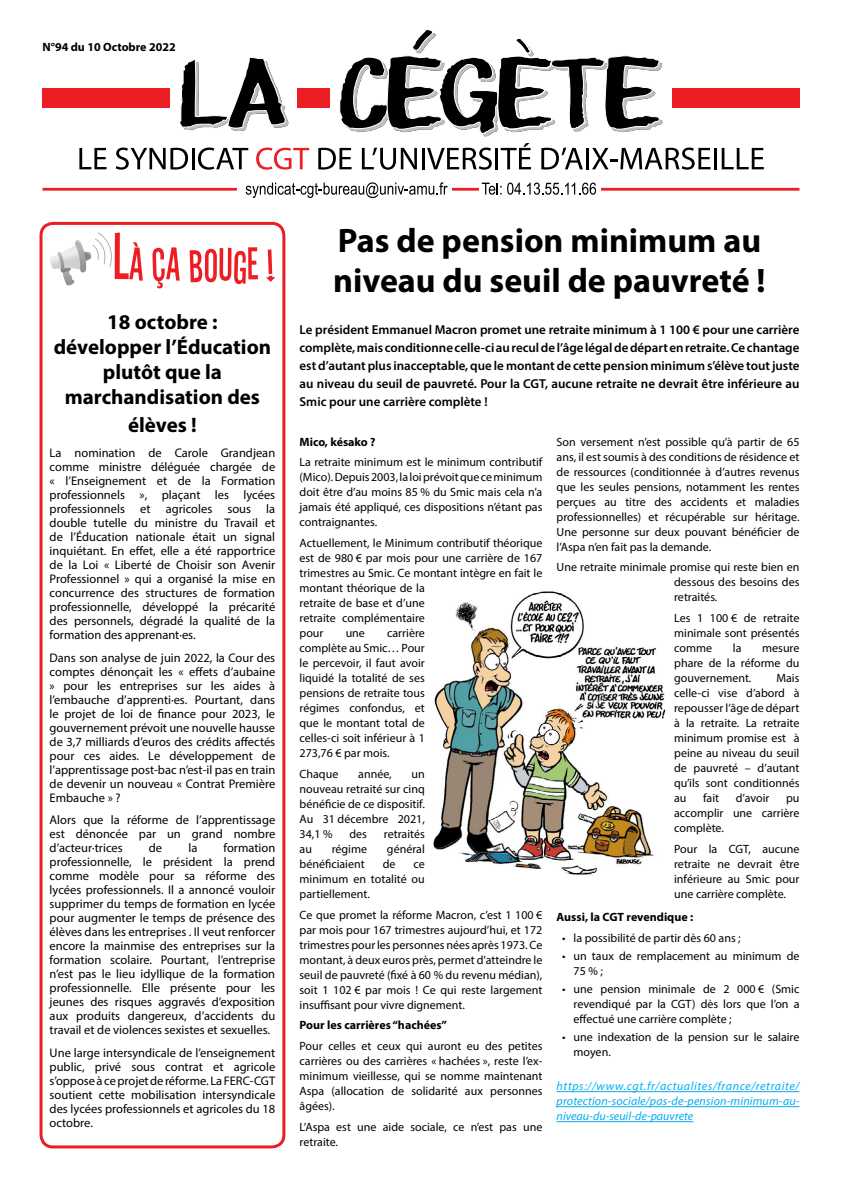
<style>
.page{position:relative;width:842px;height:1191px;background:#fff}
.page>*{position:absolute;margin:0;border:0;box-sizing:border-box;transform-origin:0 0}
.t1{font:700 34px/40.8px "Myriad Pro";color:#000}
.t2{font:700 21px/25.2px "Myriad Pro";color:#000;text-align:center}
.t3{font:600 13px/18px "Myriad Pro";color:#000;text-align:justify}
.t4{font:12.5px/14px "Myriad Pro";color:#000;text-align:justify}
.t5{font:12px/15px "Myriad Pro";color:#000;text-align:justify}
.t6{font:italic 12px/15px "Myriad Pro";letter-spacing:.015em;color:#00aeef;text-align:justify}
.t7{font:700 12px "Myriad Pro";color:#000}
</style>
<div class="page">
<hr style="left:43px;top:188px;width:756px;height:3px;background:#ed1d24">
<div style="left:479px;top:181px;width:121px;height:20px;background:#fff"></div>
<div style="left:43px;top:89px;width:127px;height:19px;background:#ed1d24"></div>
<svg style="left:179px;top:57px;width:109px;height:74px"></svg>
<svg style="left:339px;top:29px;width:323px;height:107px"></svg>
<svg style="left:79px;top:148px;width:27px;height:21px"></svg>
<svg style="left:116px;top:147px;width:72px;height:23px"></svg>
<hr style="left:192px;top:148px;width:2px;height:21px;background:#000">
<svg style="left:198px;top:147px;width:50px;height:23px"></svg>
<svg style="left:256px;top:147px;width:53px;height:23px"></svg>
<svg style="left:318px;top:148px;width:34px;height:21px"></svg>
<svg style="left:362px;top:147px;width:55px;height:23px"></svg>
<hr style="left:422px;top:148px;width:2px;height:21px;background:#000">
<svg style="left:427px;top:147px;width:65px;height:23px"></svg>
<hr style="left:495px;top:148px;width:3px;height:21px;background:#000">
<svg style="left:501px;top:143px;width:30px;height:26px"></svg>
<svg style="left:541px;top:147px;width:42px;height:22px"></svg>
<hr style="left:586px;top:148px;width:3px;height:21px;background:#000">
<svg style="left:592px;top:147px;width:118px;height:23px"></svg>
<hr style="left:714px;top:148px;width:3px;height:21px;background:#000">
<svg style="left:722px;top:148px;width:42px;height:21px"></svg>
<div style="left:672px;top:89px;width:127px;height:19px;background:#ed1d24"></div>
<div style="left:298px;top:89px;width:32px;height:19px;background:#ed1d24"></div>
<div style="left:237px;top:181px;width:215px;height:20px;background:#fff"></div>
<svg style="left:246px;top:182px;width:202px;height:16px"></svg>
<svg style="left:482px;top:182px;width:114px;height:13px"></svg>
<div style="left:40px;top:222px;width:245px;height:926px;border:3px solid #ed1b24;border-radius:12px"></div>
<svg style="left:152px;top:247px;width:28px;height:41px"></svg>
<svg style="left:190px;top:247px;width:68px;height:37px"></svg>
<svg style="left:266px;top:249px;width:9px;height:33px"></svg>
<svg style="left:50px;top:232px;width:93px;height:54px"></svg>
<hr style="left:557px;top:1091px;width:242px;height:1px;background:#00aeef">
<hr style="left:557px;top:1106px;width:242px;height:1px;background:#00aeef">
<hr style="left:557px;top:1121px;width:136px;height:1px;background:#00aeef">
<img style="left:433px;top:591px;width:233px;height:284px">
<p class="t7" style="left:43px;top:39px;width:135px">N°94 du 10 Octobre 2022</p>
<p class="t2" style="left:107px;top:308px;width:112px">18 octobre :</p>
<p class="t2" style="left:54px;top:333px;width:219px">développer l’Éducation plutôt que la marchandisation des</p>
<p class="t2" style="left:128px;top:411px;width:70px">élèves !</p>
<p class="t4" style="left:50px;top:446px;width:227px">La nomination de Carole Grandjean comme ministre déléguée chargée de « l’Enseignement et de la Formation professionnels », plaçant les lycées professionnels et agricoles sous la double tutelle du ministre du Travail et de l’Éducation nationale était un signal inquiétant. En effet, elle a été rapportrice de la Loi « Liberté de Choisir son Avenir Professionnel » qui a organisé la mise en concurrence des structures de formation professionnelle, développé la précarité des personnels, dégradé la qualité de la formation des apprenant·es.</p>
<p class="t4" style="left:50px;top:650px;width:227px">Dans son analyse de juin 2022, la Cour des comptes dénonçait les « effets d’aubaine » pour les entreprises sur les aides à l’embauche d’apprenti·es. Pourtant, dans le projet de loi de finance pour 2023, le gouvernement prévoit une nouvelle hausse de 3,7 milliards d’euros des crédits affectés pour ces aides. Le développement de l’apprentissage post-bac n’est-il pas en train de devenir un nouveau « Contrat Première Embauche » ?</p>
<p class="t4" style="left:50px;top:813px;width:227px">Alors que la réforme de l’apprentissage est dénoncée par un grand nombre d’acteur·trices</p>
<p class="t4" style="left:50px;top:841px;width:227px;text-indent:174px">formation professionnelle, le président la prend comme modèle pour sa réforme des lycées professionnels. Il a annoncé vouloir supprimer du temps de formation en lycée pour augmenter le temps de présence des élèves dans les entreprises . Il veut renforcer encore la mainmise des entreprises sur la formation scolaire. Pourtant, l’entreprise n’est pas le lieu idyllique de la formation professionnelle. Elle présente pour les jeunes des risques aggravés d’exposition aux produits dangereux, d’accidents du travail et de violences sexistes et sexuelles.</p>
<p class="t4" style="left:50px;top:1045px;width:227px">Une large intersyndicale de l’enseignement public, privé sous contrat et agricole s’oppose à ce projet de réforme. La FERC-CGT soutient cette mobilisation intersyndicale des lycées professionnels et agricoles du 18 octobre.</p>
<p class="t4" style="left:149px;top:841px;width:15px">de</p>
<p class="t4" style="left:188px;top:841px;width:10px">la</p>
<p class="t1" style="left:333px;top:219px;width:434px">Pas de pension minimum au niveau du seuil de pauvreté !</p>
<p class="t3" style="left:300px;top:321px;width:501px">Le président Emmanuel Macron promet une retraite minimum à 1 100 € pour une carrière complète, mais conditionne celle-ci au recul de l’âge légal de départ en retraite. Ce chantage est d’autant plus inacceptable, que le montant de cette pension minimum s’élève tout juste au niveau du seuil de pauvreté. Pour la CGT, aucune retraite ne devrait être inférieure au Smic pour une carrière complète !</p>
<p class="t7" style="left:300px;top:434px;width:78px">Mico, késako ?</p>
<p class="t5" style="left:300px;top:454px;width:244px">La retraite minimum est le minimum contributif (Mico). Depuis 2003, la loi prévoit que ce minimum doit être d’au moins 85 % du Smic mais cela n’a jamais été appliqué, ces dispositions n’étant pas contraignantes.</p>
<p class="t5" style="left:300px;top:535px;width:244px;text-align:left">Actuellement, le Minimum contributif théorique est de 980 € par mois pour une carrière de 167 trimestres au Smic. Ce montant intègre en fait le montant théorique de la<br>retraite de base et d’une<br>retraite complémentaire<br>pour</p>
<p class="t5" style="left:300px;top:625px;width:127px;text-indent:88px">carrière complète au Smic… Pour le percevoir, il faut avoir liquidé la totalité de ses pensions de retraite tous régimes confondus, et que le montant total de celles-ci soit inférieur à 1<br>273,76 € par mois.</p>
<p class="t5" style="left:300px;top:766px;width:40px">Chaque</p>
<p class="t5" style="left:358px;top:766px;width:35px">année,</p>
<p class="t5" style="left:346px;top:625px;width:21px">une</p>
<p class="t5" style="left:300px;top:766px;width:127px;text-indent:112px">un nouveau retraité sur cinq bénéficie de ce dispositif.<br>Au 31 décembre 2021, 34,1 %</p>
<p class="t5" style="left:349px;top:826px;width:19px">des</p>
<p class="t5" style="left:384px;top:826px;width:42px">retraités</p>
<p class="t5" style="left:300px;top:841px;width:14px">au</p>
<p class="t5" style="left:332px;top:841px;width:37px">régime</p>
<p class="t5" style="left:387px;top:841px;width:39px">général</p>
<p class="t5" style="left:300px;top:856px;width:67px">bénéficiaient</p>
<p class="t5" style="left:383px;top:856px;width:14px">de</p>
<p class="t5" style="left:300px;top:856px;width:127px;text-indent:114px">ce minimum en totalité ou partiellement.</p>
<p class="t5" style="left:300px;top:906px;width:244px">Ce que promet la réforme Macron, c’est 1 100 € par mois pour 167 trimestres aujourd’hui, et 172 trimestres pour les personnes nées après 1973. Ce montant, à deux euros près, permet d’atteindre le seuil de pauvreté (fixé à 60 % du revenu médian), soit 1 102 € par mois ! Ce qui reste largement insuffisant pour vivre dignement.</p>
<p class="t7" style="left:300px;top:1017px;width:149px">Pour les carrières “hachées”</p>
<p class="t5" style="left:300px;top:1038px;width:244px">Pour celles et ceux qui auront eu des petites carrières ou des carrières « hachées », reste l’ex&shy;minimum vieillesse, qui se nomme maintenant Aspa (allocation de solidarité aux personnes âgées).</p>
<p class="t5" style="left:300px;top:1119px;width:244px">L’Aspa est une aide sociale, ce n’est pas une retraite.</p>
<p class="t5" style="left:557px;top:434px;width:244px">Son versement n’est possible qu’à partir de 65 ans, il est soumis à des conditions de résidence et de ressources (conditionnée à d’autres revenus que les seules pensions, notamment les rentes perçues au titre des accidents et maladies professionnelles) et récupérable sur héritage.<br>Une personne sur deux pouvant bénéficier de l’Aspa n’en fait pas la demande.</p>
<p class="t5" style="left:674px;top:559px;width:127px;text-indent:-118px">Une retraite minimale promise qui reste bien en dessous des besoins des retraités.</p>
<p class="t5" style="left:674px;top:610px;width:127px">Les 1 100 € de retraite minimale sont présentés comme</p>
<p class="t5" style="left:733px;top:640px;width:10px">la</p>
<p class="t5" style="left:674px;top:640px;width:127px;text-indent:88px">mesure phare de la réforme du gouvernement.</p>
<p class="t5" style="left:674px;top:670px;width:127px;text-indent:102px">Mais celle-ci vise d’abord à repousser l’âge de départ à la retraite. La retraite minimum promise est à peine au niveau du seuil de pauvreté – d’autant qu’ils sont conditionnés au</p>
<p class="t5" style="left:703px;top:790px;width:18px">fait</p>
<p class="t5" style="left:736px;top:790px;width:35px">d’avoir</p>
<p class="t5" style="left:674px;top:790px;width:127px;text-indent:112px">pu accomplir une carrière complète.</p>
<p class="t5" style="left:674px;top:841px;width:127px">Pour la CGT, aucune retraite ne devrait être inférieure au Smic pour une carrière complète.</p>
<p class="t7" style="left:557px;top:909px;width:138px">Aussi, la CGT revendique :</p>
<p class="t5" style="left:562px;top:930px;width:180px">• la possibilité de partir dès 60 ans ;</p>
<p class="t5" style="left:574px;top:948px;width:227px;text-indent:-11px">• un taux de remplacement au minimum de<br>75% ;</p>
<p class="t5" style="left:574px;top:981px;width:227px;text-indent:-11px">• une pension minimale de 2 000 € (Smic revendiqué par la CGT) dès lors que l’on a effectué une carrière complète ;</p>
<p class="t5" style="left:574px;top:1029px;width:227px;text-indent:-11px">• une indexation de la pension sur le salaire moyen.</p>
<p class="t6" style="left:557px;top:1078px;width:244px">https://www.cgt.fr/actualites/france/retraite/ protection-sociale/pas-de-pension-minimum-au&shy;niveau-du-seuil-de-pauvrete</p>
</div>
